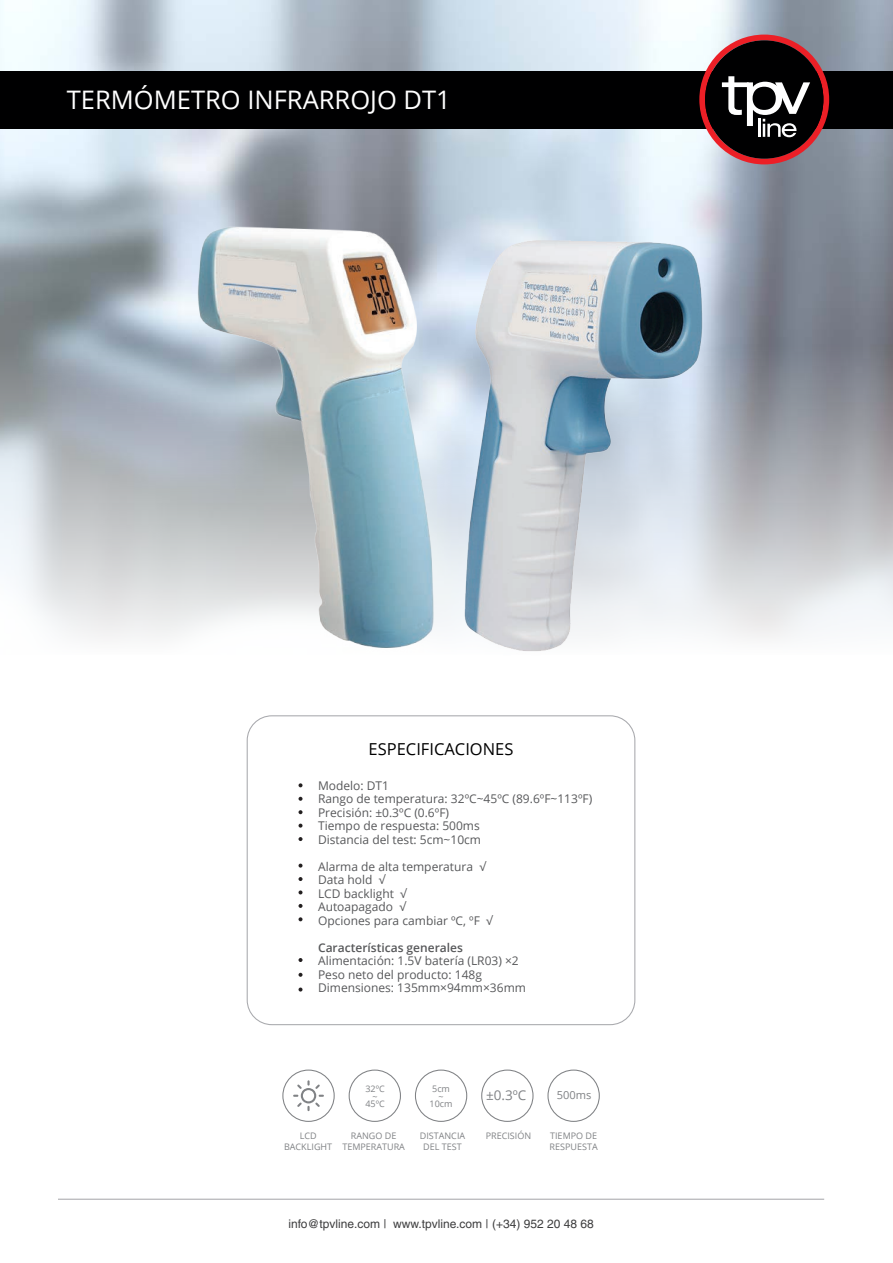
<style>
.page{position:relative;width:893px;height:1263px;background:#fff}
.page>*{position:absolute;margin:0;border:0;box-sizing:border-box;transform-origin:0 0}
.t1{font:25.5px "Open Sans";color:#fff}
.t2{font:16.5px "Open Sans";color:#000001}
.t3{font:13.5px "Open Sans";color:#808285}
.t4{font:12px/13.5px "Open Sans";color:#57585a}
.t5{font:12px "Helvetica LT Std";color:#3e3e3f}
.t6{font:600 12px "Open Sans";color:#57585a}
.t7{font:11.1px "Open Sans";color:#808285}
.t8{font:9px/7.5px "Open Sans";color:#808285;text-align:center}
</style>
<div class="page">
<img style="left:0;top:0;width:893px;height:346px">
<svg style="left:0;top:346px;width:893px;height:292px;background:#bdc1c6"></svg>
<div style="left:0;top:71px;width:893px;height:57px;background:#000001"></div>
<svg style="left:699px;top:35px;width:130px;height:129px"></svg>
<hr style="left:58px;top:1199px;width:766px;height:1px;background:#a8a9ad">
<div style="left:247px;top:715px;width:388px;height:310px;border:1px solid #a8a9ad;border-radius:25px"></div>
<div style="left:282px;top:1069px;width:53px;height:53px;border:1px solid #808285;border-radius:50%"></div>
<div style="left:481px;top:1069px;width:53px;height:53px;border:1px solid #808285;border-radius:50%"></div>
<div style="left:415px;top:1069px;width:52px;height:53px;border:1px solid #808285;border-radius:50%"></div>
<div style="left:349px;top:1069px;width:52px;height:53px;border:1px solid #808285;border-radius:50%"></div>
<div style="left:547px;top:1069px;width:53px;height:53px;border:1px solid #808285;border-radius:50%"></div>
<svg style="left:298px;top:783px;width:5px;height:4px"></svg>
<svg style="left:298px;top:797px;width:5px;height:4px"></svg>
<svg style="left:298px;top:810px;width:5px;height:4px"></svg>
<svg style="left:298px;top:824px;width:5px;height:4px"></svg>
<svg style="left:298px;top:837px;width:5px;height:4px"></svg>
<svg style="left:298px;top:864px;width:5px;height:4px"></svg>
<svg style="left:298px;top:877px;width:5px;height:4px"></svg>
<svg style="left:298px;top:890px;width:5px;height:4px"></svg>
<svg style="left:298px;top:904px;width:5px;height:4px"></svg>
<svg style="left:298px;top:917px;width:5px;height:4px"></svg>
<svg style="left:298px;top:958px;width:5px;height:4px"></svg>
<svg style="left:298px;top:973px;width:5px;height:4px"></svg>
<svg style="left:298px;top:987px;width:5px;height:4px"></svg>
<img style="left:182px;top:203px;width:132px;height:435px">
<svg style="left:293px;top:1080px;width:31px;height:31px"></svg>
<img style="left:314px;top:200px;width:472px;height:451px">
<h1 class="t1" style="left:67px;top:83px;width:386px">TERMÓMETRO INFRARROJO DT1</h1>
<h2 class="t2" style="left:369px;top:738px;width:146px">ESPECIFICACIONES</h2>
<p class="t4" style="left:318px;top:778px;width:276px">Modelo: DT1<br>Rango de temperatura: 32ºC~45ºC (89.6ºF~113ºF)<br>Precisión: ±0.3ºC (0.6ºF)<br>Tiempo de respuesta: 500ms<br>Distancia del test: 5cm~10cm</p>
<p class="t4" style="left:318px;top:859px;width:176px">Alarma de alta temperatura √<br>Data hold √<br>LCD backlight √<br>Autoapagado √<br>Opciones para cambiar ºC, ºF √</p>
<p class="t6" style="left:318px;top:939px;width:146px">Características generales</p>
<p class="t4" style="left:318px;top:954px;width:209px">Alimentación: 1.5V batería (LR03) ×2<br>Peso neto del producto: 148g<br>Dimensiones: 135mm×94mm×36mm</p>
<p class="t8" style="left:365px;top:1085px;width:21px">32ºC ~<br>45ºC</p>
<p class="t3" style="left:486px;top:1085px;width:42px">±0.3ºC</p>
<p class="t8" style="left:430px;top:1085px;width:24px">5cm ~<br>10cm</p>
<p class="t7" style="left:557px;top:1087px;width:36px">500ms</p>
<p class="t8" style="left:351px;top:1131px;width:47px">RANGO DE</p>
<p class="t8" style="left:486px;top:1132px;width:47px">PRECISIÓN</p>
<p class="t8" style="left:342px;top:1142px;width:64px">TEMPERATURA</p>
<p class="t8" style="left:550px;top:1130px;width:50px;line-height:10.8px;text-align:left">TIEMPO DE<br>RESPUESTA</p>
<p class="t8" style="left:284px;top:1130px;width:50px;line-height:10.8px">LCD<br>BACKLIGHT</p>
<p class="t8" style="left:420px;top:1130px;width:47px;line-height:10.8px">DISTANCIA<br>DEL TEST</p>
<p class="t5" style="left:288px;top:1216px;width:307px">info@tpvline.com | www.tpvline.com | (+34) 952 20 48 68</p>
</div>
